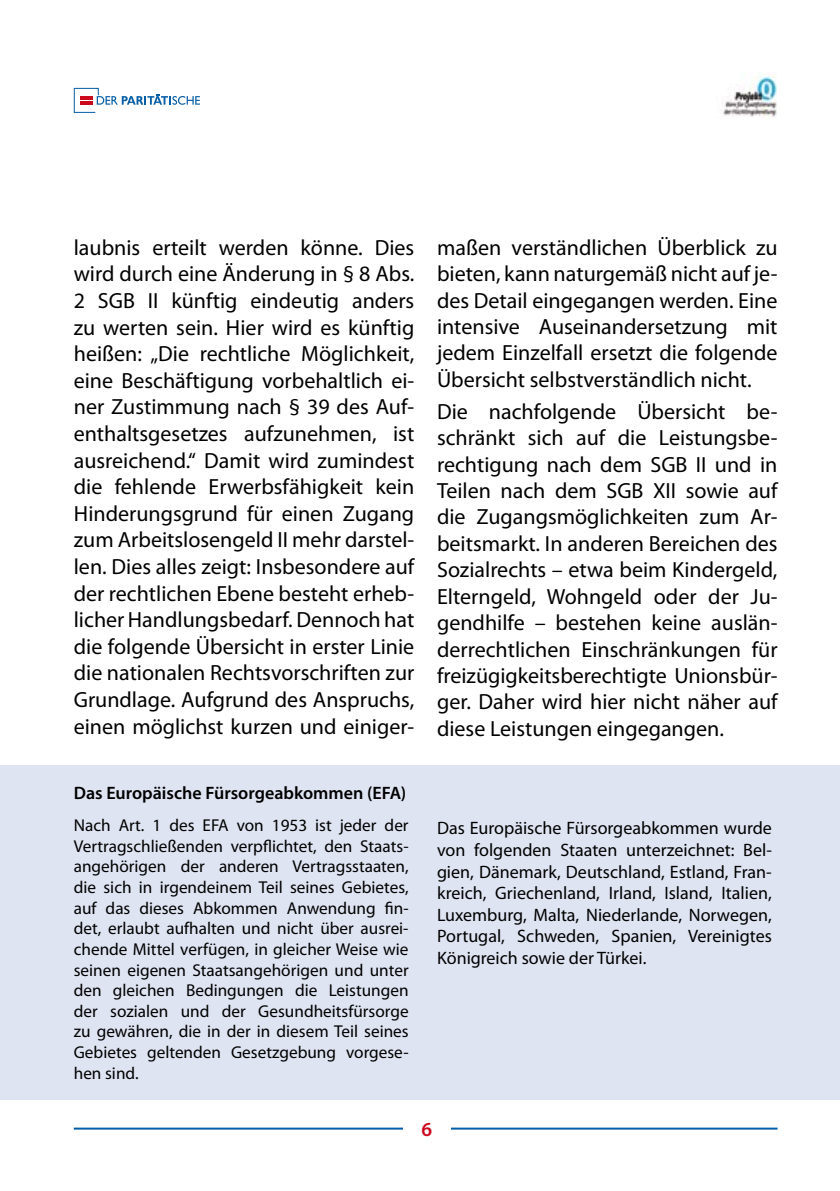
<style>
.page{position:relative;width:840px;height:1191px;background:#fff}
.page>*{position:absolute;margin:0;border:0;box-sizing:border-box;transform-origin:0 0}
.t1{font:22px/26.6px "Myriad Pro";color:#000;text-align:justify}
.t2{font:600 20px "Myriad Pro";color:#cc051c}
.t3{font:18px/21.6px "Myriad Pro";color:#000;text-align:justify}
.t4{font:600 18px "Myriad Pro";color:#000}
.t5{font:17.2px/20.6px "Myriad Pro";color:#000;text-align:justify}
</style>
<div class="page">
<hr style="left:74px;top:1127px;width:703px;height:2px;background:#005ea8">
<div style="left:403px;top:1121px;width:47px;height:34px;background:#fff"></div>
<svg style="left:74px;top:88px;width:126px;height:25px"></svg>
<img style="left:723px;top:73px;width:52px;height:44px">
<div style="left:0;top:765px;width:839px;height:335px;background:#dfe4f2"></div>
<p class="t1" style="left:74px;top:234px;width:342px">laubnis erteilt werden könne. Dies wird durch eine Änderung in § 8 Abs.<br>2 SGB II künftig eindeutig anders zu werten sein. Hier wird es künftig heißen: „Die rechtliche Möglichkeit, eine Beschäftigung vorbehaltlich ei&shy;ner Zustimmung nach § 39 des Auf&shy;enthaltsgesetzes aufzunehmen, ist ausreichend.“ Damit wird zumindest die fehlende Erwerbsfähigkeit kein Hinderungsgrund für einen Zugang zum Arbeitslosengeld II mehr darstel&shy;len. Dies alles zeigt: Insbesondere auf der rechtlichen Ebene besteht erheb&shy;licher Handlungsbedarf. Dennoch hat die folgende Übersicht in erster Linie die nationalen Rechtsvorschriften zur Grundlage. Aufgrund des Anspruchs, einen möglichst kurzen und einiger-</p>
<p class="t4" style="left:74px;top:781px;width:334px">Das Europäische Fürsorgeabkommen (EFA)</p>
<p class="t5" style="left:74px;top:814px;width:336px">Nach Art. 1 des EFA von 1953 ist jeder der Vertragschließenden verpflichtet, den Staats&shy;angehörigen der anderen Vertragsstaaten, die sich in irgendeinem Teil seines Gebietes, auf das dieses Abkommen Anwendung fin&shy;det, erlaubt aufhalten und nicht über ausrei&shy;chende Mittel verfügen, in gleicher Weise wie seinen eigenen Staatsangehörigen und unter den gleichen Bedingungen die Leistungen der sozialen und der Gesundheitsfürsorge zu gewähren, die in der in diesem Teil seines Gebietes geltenden Gesetzgebung vorgese&shy;hen sind.</p>
<p class="t1" style="left:437px;top:234px;width:342px">maßen verständlichen Überblick zu bieten, kann naturgemäß nicht auf je&shy;des Detail eingegangen werden. Eine intensive Auseinandersetzung mit jedem Einzelfall ersetzt die folgende Übersicht selbstverständlich nicht.</p>
<p class="t1" style="left:437px;top:398px;width:342px">Die nachfolgende Übersicht be&shy;schränkt sich auf die Leistungsbe&shy;rechtigung nach dem SGB II und in Teilen nach dem SGB XII sowie auf die Zugangsmöglichkeiten zum Ar&shy;beitsmarkt. In anderen Bereichen des Sozialrechts – etwa beim Kindergeld, Elterngeld, Wohngeld oder der Ju&shy;gendhilfe – bestehen keine auslän&shy;derrechtlichen Einschränkungen für freizügigkeitsberechtigte Unionsbür&shy;ger. Daher wird hier nicht näher auf diese Leistungen eingegangen.</p>
<p class="t3" style="left:437px;top:817px;width:336px">Das Europäische Fürsorgeabkommen wurde von folgenden Staaten unterzeichnet: Bel&shy;gien, Dänemark, Deutschland, Estland, Fran&shy;kreich, Griechenland, Irland, Island, Italien, Luxemburg, Malta, Niederlande, Norwegen, Portugal, Schweden, Spanien, Vereinigtes Königreich sowie der Türkei.</p>
<p class="t2" style="left:421px;top:1116px;width:12px">6</p>
</div>
